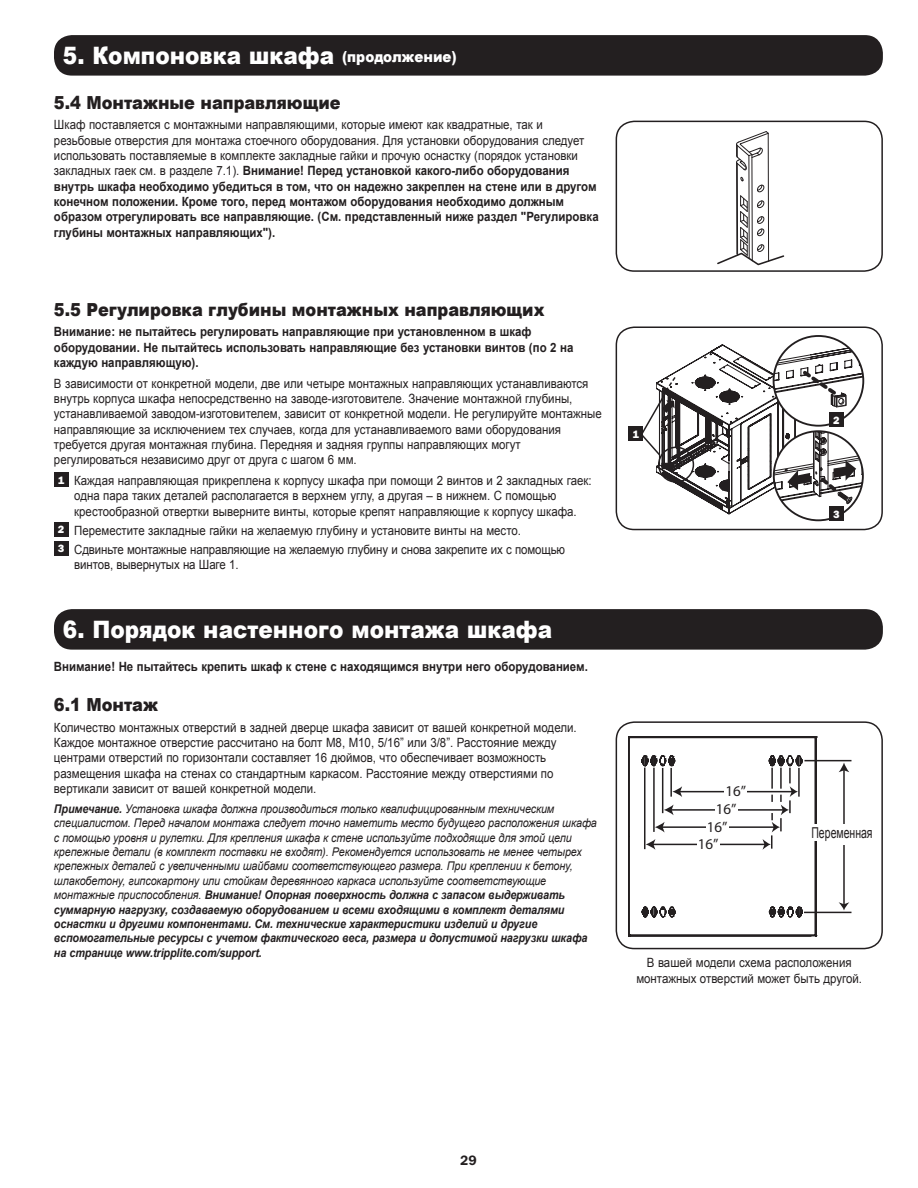
<style>
.page{position:relative;width:918px;height:1188px;background:#fff}
.page>*{position:absolute;margin:0;border:0;box-sizing:border-box;transform-origin:0 0}
.Continued{font:900 24px "Arial";color:#fff;scale:.9 1}
.Sub_Head_continued{font:900 18px "Arial";color:#231f20;scale:.9 1}
.t1{font:15px/17.2px "Myriad Pro";color:#231f20}
.t2{font:15px "Arial";color:#231f20;scale:.7 1}
.t3{font:600 13.5px "Franklin Gothic IT Cby BT";color:#231f20}
.t4{font:12.75px/15.3px "Arial";color:#231f20;scale:.9 1}
.t5{font:700 12.75px/15.3px "Arial";color:#231f20;scale:.9 1}
.t6{font:italic 12px/14.4px "Arial";letter-spacing:-.01em;color:#231f20;scale:.9 1}
.t7{font:800 10.5px "Franklin Gothic IT Cby BT";color:#fff}
.s1{font-size:15px}
.s2{font-weight:400}
.s3{font-weight:700}
</style>
<div class="page">
<div style="left:54px;top:35px;width:829px;height:41px;background:#231f20;border-radius:18px"></div>
<div style="left:54px;top:609px;width:829px;height:41px;background:#231f20;border-radius:18px"></div>
<div style="left:54px;top:472px;width:14px;height:14px;background:#231f20"></div>
<div style="left:54px;top:522px;width:14px;height:14px;background:#231f20"></div>
<div style="left:54px;top:541px;width:14px;height:14px;background:#231f20"></div>
<svg style="left:717px;top:131px;width:68px;height:135px"></svg>
<div style="left:616px;top:121px;width:267px;height:151px;border:2px solid #231f20;border-radius:18px"></div>
<div style="left:616px;top:326px;width:267px;height:204px;border:2px solid #231f20;border-radius:18px"></div>
<hr style="left:804px;top:760px;width:47px;height:1px;background:#231f20">
<hr style="left:804px;top:912px;width:47px;height:1px;background:#231f20">
<hr style="left:843px;top:769px;width:2px;height:136px;background:#231f20">
<svg style="left:839px;top:902px;width:10px;height:8px"></svg>
<svg style="left:839px;top:763px;width:10px;height:9px"></svg>
<svg style="left:628px;top:737px;width:189px;height:199px"></svg>
<div style="left:725px;top:789px;width:22px;height:5px;background:#fff"></div>
<div style="left:840px;top:826px;width:8px;height:18px;background:#fff"></div>
<div style="left:616px;top:721px;width:267px;height:228px;border:2px solid #231f20;border-radius:18px"></div>
<div style="left:629px;top:426px;width:14px;height:14px;background:#231f20"></div>
<div style="left:829px;top:507px;width:15px;height:14px;background:#231f20"></div>
<svg style="left:639px;top:339px;width:224px;height:175px"></svg>
<div style="left:805px;top:825px;width:74px;height:16px;background:#fff"></div>
<p class="Continued" style="left:63px;top:38px;width:439px">5. Компоновка шкафа <span class="s1">(продолжение)</span></p>
<p class="Sub_Head_continued" style="left:54px;top:90px;width:320px">5.4 Монтажные направляющие</p>
<p class="t5" style="left:54px;top:118px;width:607px"><span class="s2">Шкаф поставляется с монтажными направляющими, которые имеют как квадратные, так и резьбовые отверстия для монтажа стоечного оборудования. Для установки оборудования следует использовать поставляемые в комплекте закладные гайки и прочую оснастку (порядок установки закладных гаек см. в разделе 7.1).</span> Внимание! Перед установкой какого-либо оборудования внутрь шкафа необходимо убедиться в том, что он надежно закреплен на стене или в другом конечном положении. Кроме того, перед монтажом оборудования необходимо должным образом отрегулировать все направляющие. (См. представленный ниже раздел "Регулировка глубины монтажных направляющих").</p>
<p class="Sub_Head_continued" style="left:54px;top:297px;width:546px">5.5 Регулировка глубины монтажных направляющих</p>
<p class="t5" style="left:54px;top:325px;width:579px">Внимание: не пытайтесь регулировать направляющие при установленном в шкаф оборудовании. Не пытайтесь использовать направляющие без установки винтов (по 2 на каждую направляющую).</p>
<p class="t4" style="left:54px;top:376px;width:610px">В зависимости от конкретной модели, две или четыре монтажных направляющих устанавливаются внутрь корпуса шкафа непосредственно на заводе-изготовителе. Значение монтажной глубины, устанавливаемой заводом-изготовителем, зависит от конкретной модели. Не регулируйте монтажные направляющие за исключением тех случаев, когда для устанавливаемого вами оборудования требуется другая монтажная глубина. Передняя и задняя группы направляющих могут регулироваться независимо друг от друга с шагом 6 мм.</p>
<p class="t7" style="left:58px;top:473px;width:8px">1</p>
<p class="t4" style="left:74px;top:473px;width:577px">Каждая направляющая прикреплена к корпусу шкафа при помощи 2 винтов и 2 закладных гаек: одна пара таких деталей располагается в верхнем углу, а другая – в нижнем. С помощью крестообразной отвертки выверните винты, которые крепят направляющие к корпусу шкафа.</p>
<p class="t7" style="left:58px;top:523px;width:8px">2</p>
<p class="t4" style="left:74px;top:523px;width:498px">Переместите закладные гайки на желаемую глубину и установите винты на место.</p>
<p class="t7" style="left:58px;top:542px;width:8px">3</p>
<p class="t4" style="left:74px;top:542px;width:547px">Сдвиньте монтажные направляющие на желаемую глубину и снова закрепите их с помощью винтов, вывернутых на Шаге 1.</p>
<p class="Continued" style="left:63px;top:612px;width:545px">6. Порядок настенного монтажа шкафа</p>
<p class="t5" style="left:54px;top:659px;width:595px">Внимание! Не пытайтесь крепить шкаф к стене с находящимся внутри него оборудованием.</p>
<p class="Sub_Head_continued" style="left:54px;top:692px;width:117px">6.1 Монтаж</p>
<p class="t4" style="left:54px;top:720px;width:582px">Количество монтажных отверстий в задней дверце шкафа зависит от вашей конкретной модели.<br>Каждое монтажное отверстие рассчитано на болт M8, M10, 5/16” или 3/8”. Расстояние между центрами отверстий по горизонтали составляет 16 дюймов, что обеспечивает возможность размещения шкафа на стенах со стандартным каркасом. Расстояние между отверстиями по вертикали зависит от вашей конкретной модели.</p>
<p class="t6" style="left:54px;top:802px;width:605px"><span class="s3">Примечание.</span> Установка шкафа должна производиться только квалифицированным техническим специалистом. Перед началом монтажа следует точно наметить место будущего расположения шкафа с помощью уровня и рулетки. Для крепления шкафа к стене используйте подходящие для этой цели крепежные детали (в комплект поставки не входят). Рекомендуется использовать не менее четырех крепежных деталей с увеличенными шайбами соответствующего размера. При креплении к бетону, шлакобетону, гипсокартону или стойкам деревянного каркаса используйте соответствующие монтажные приспособления. <span class="s3">Внимание! Опорная поверхность должна с запасом выдерживать суммарную нагрузку, создаваемую оборудованием и всеми входящими в комплект деталями оснастки и другими компонентами. См. технические характеристики изделий и другие вспомогательные ресурсы с учетом фактического веса, размера и допустимой нагрузки шкафа на странице www.tripplite.com/support.</span></p>
<p class="t7" style="left:632px;top:427px;width:8px">1</p>
<p class="t7" style="left:833px;top:413px;width:8px">2</p>
<p class="t7" style="left:833px;top:507px;width:8px">3</p>
<p class="t1" style="left:725px;top:782px;width:22px">16”</p>
<p class="t1" style="left:716px;top:801px;width:22px">16”</p>
<p class="t1" style="left:698px;top:818px;width:31px;text-indent:9px">16”<br>16”</p>
<p class="t2" style="left:811px;top:823px;width:89px">Переменная</p>
<p class="t1" style="left:822px;top:825px;width:52px">Variable</p>
<p class="t4" style="left:636px;top:955px;width:252px;text-align:center">В вашей модели схема расположения монтажных отверстий может быть другой.</p>
<p class="t3" style="left:460px;top:1152px;width:18px">29</p>
</div>
